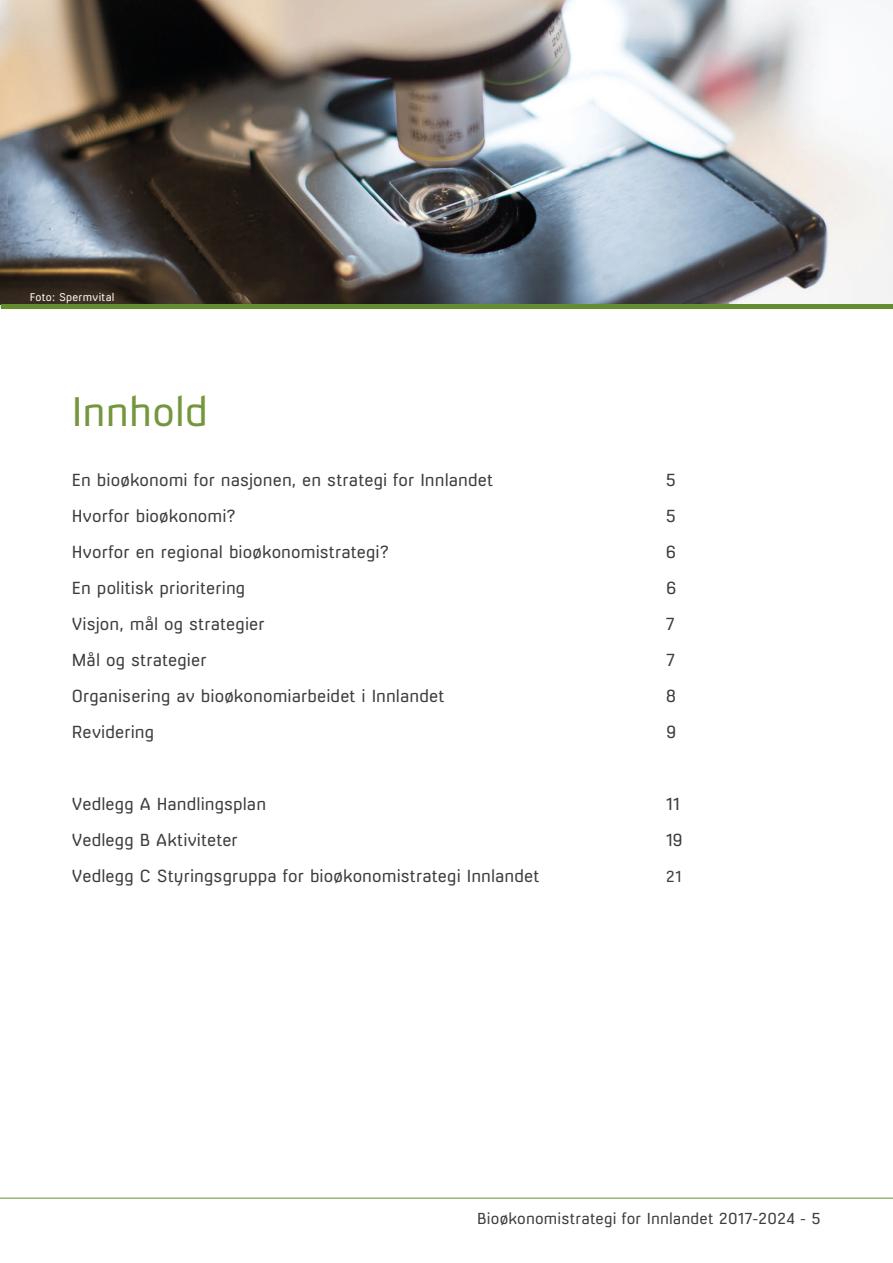
<style>
.page{position:relative;width:893px;height:1263px;background:#fff}
.page>*{position:absolute;margin:0;border:0;box-sizing:border-box;transform-origin:0 0}
.t1{font:39px "Milibus Lt";letter-spacing:.005em;color:#75963e}
.t2{font:16.5px "Milibus Lt";letter-spacing:.005em;color:#3d3d3c}
.t3{font:15px "Milibus Lt";letter-spacing:.01em;color:#3d3d3c}
.t4{font:10.5px "Milibus Lt";letter-spacing:.025em;color:#fff}
</style>
<div class="page">
<hr style="left:0;top:1198px;width:893px;height:1px;background:#648d2e">
<img style="left:0;top:0;width:893px;height:304px">
<div style="left:1px;top:304px;width:892px;height:5px;background:#648d2e"></div>
<p class="t4" style="left:30px;top:291px;width:86px">Foto: Spermvital</p>
<h1 class="t1" style="left:72px;top:388px;width:138px">Innhold</h1>
<p class="t2" style="left:72px;top:470px;width:423px">En bioøkonomi for nasjonen, en strategi for Innlandet</p>
<p class="t2" style="left:666px;top:470px;width:12px">5</p>
<p class="t2" style="left:72px;top:506px;width:165px">Hvorfor bioøkonomi?</p>
<p class="t2" style="left:666px;top:506px;width:12px">5</p>
<p class="t2" style="left:72px;top:542px;width:318px">Hvorfor en regional bioøkonomistrategi?</p>
<p class="t2" style="left:666px;top:542px;width:12px">6</p>
<p class="t2" style="left:72px;top:578px;width:175px">En politisk prioritering</p>
<p class="t2" style="left:666px;top:578px;width:12px">6</p>
<p class="t2" style="left:72px;top:614px;width:194px">Visjon, mål og strategier</p>
<p class="t2" style="left:666px;top:614px;width:10px">7</p>
<p class="t2" style="left:72px;top:650px;width:136px">Mål og strategier</p>
<p class="t2" style="left:666px;top:650px;width:10px">7</p>
<p class="t2" style="left:72px;top:686px;width:374px">Organisering av bioøkonomiarbeidet i Innlandet</p>
<p class="t2" style="left:666px;top:686px;width:12px">8</p>
<p class="t2" style="left:72px;top:722px;width:84px">Revidering</p>
<p class="t2" style="left:666px;top:722px;width:12px">9</p>
<p class="t2" style="left:72px;top:794px;width:196px">Vedlegg A Handlingsplan</p>
<p class="t2" style="left:666px;top:794px;width:15px">11</p>
<p class="t2" style="left:72px;top:830px;width:167px">Vedlegg B Aktiviteter</p>
<p class="t2" style="left:666px;top:830px;width:18px">19</p>
<p class="t2" style="left:72px;top:866px;width:469px">Vedlegg C Styringsgruppa for bioøkonomistrategi Innlandet</p>
<p class="t3" style="left:666px;top:867px;width:17px">21</p>
<p class="t3" style="left:477px;top:1209px;width:345px">Bioøkonomistrategi for Innlandet 2017-2024 - 5</p>
</div>
